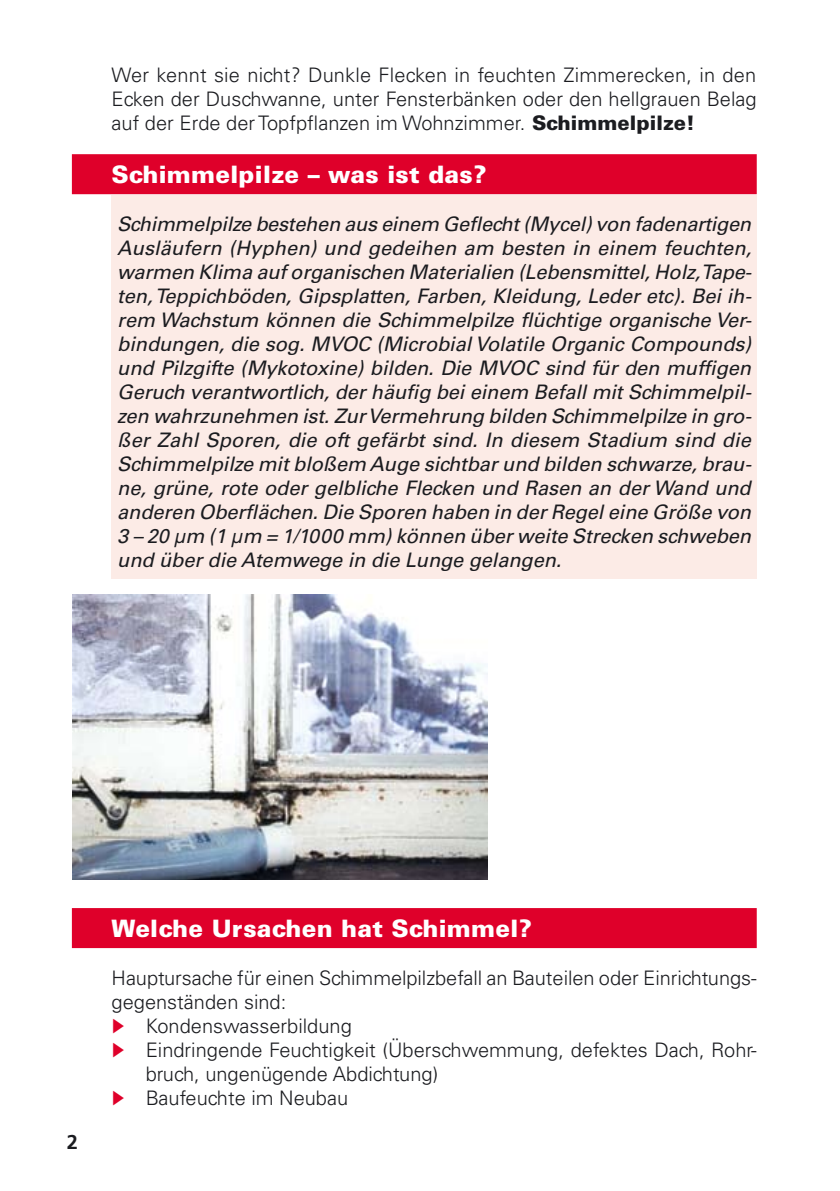
<style>
.page{position:relative;width:840px;height:1191px;background:#fff}
.page>*{position:absolute;margin:0;border:0;box-sizing:border-box;transform-origin:0 0}
.t1{font:900 24px "Univers LT";letter-spacing:.01em;color:#fff}
.t2{font:italic 20px/24px "Univers LT";letter-spacing:-.005em;color:#1b1c20;text-align:justify}
.t3{font:300 20px/24px "Univers LT";color:#1b1c20;text-align:justify}
.s1{font-weight:900}
.s2{font-family:"Zapf Essentials LT Markers";font-weight:400;color:#df002a}
</style>
<div class="page">
<div style="left:111px;top:195px;width:645px;height:383px;background:#fcebe6"></div>
<div style="left:72px;top:154px;width:684px;height:40px;background:#df002a"></div>
<div style="left:72px;top:908px;width:684px;height:40px;background:#df002a"></div>
<img style="left:72px;top:594px;width:415px;height:285px">
<p class="t3" style="left:111px;top:63px;width:646px">Wer kennt sie nicht? Dunkle Flecken in feuchten Zimmerecken, in den Ecken der Duschwanne, unter Fensterbänken oder den hellgrauen Belag auf der Erde der Topfpflanzen im Wohnzimmer. <span class="s1">Schimmelpilze!</span></p>
<p class="t1" style="left:111px;top:159px;width:376px">Schimmelpilze – was ist das?</p>
<p class="t2" style="left:117px;top:212px;width:635px">Schimmelpilze bestehen aus einem Geflecht (Mycel) von fadenartigen Ausläufern (Hyphen) und gedeihen am besten in einem feuchten, warmen Klima auf organischen Materialien (Lebensmittel, Holz, Tape&shy;ten, Teppichböden, Gipsplatten, Farben, Kleidung, Leder etc). Bei ih&shy;rem Wachstum können die Schimmelpilze flüchtige organische Ver&shy;bindungen, die sog. MVOC (Microbial Volatile Organic Compounds) und Pilzgifte (Mykotoxine) bilden. Die MVOC sind für den muffigen Geruch verantwortlich, der häufig bei einem Befall mit Schimmelpil&shy;zen wahrzunehmen ist. Zur Vermehrung bilden Schimmelpilze in gro&shy;ßer Zahl Sporen, die oft gefärbt sind. In diesem Stadium sind die Schimmelpilze mit bloßem Auge sichtbar und bilden schwarze, brau&shy;ne, grüne, rote oder gelbliche Flecken und Rasen an der Wand und anderen Oberflächen. Die Sporen haben in der Regel eine Größe von 3 – 20 µm (1 µm = 1/1000 mm) können über weite Strecken schweben und über die Atemwege in die Lunge gelangen.</p>
<p class="t1" style="left:111px;top:913px;width:421px">Welche Ursachen hat Schimmel?</p>
<p class="t3" style="left:111px;top:965px;width:646px">Hauptursache für einen Schimmelpilzbefall an Bauteilen oder Einrichtungs-</p>
<p class="t3" style="left:111px;top:989px;width:176px">gegenständen sind:</p>
<p class="t3" style="left:111px;top:1013px;width:241px"><span class="s2">0</span> Kondenswasserbildung</p>
<p class="t3" style="left:111px;top:1037px;width:646px"><span class="s2">0</span> Eindringende Feuchtigkeit (Überschwemmung, defektes Dach, Rohr-</p>
<p class="t3" style="left:146px;top:1061px;width:294px">bruch, ungenügende Abdichtung)</p>
<p class="t3" style="left:111px;top:1085px;width:238px"><span class="s2">0</span> Baufeuchte im Neubau</p>
</div>
